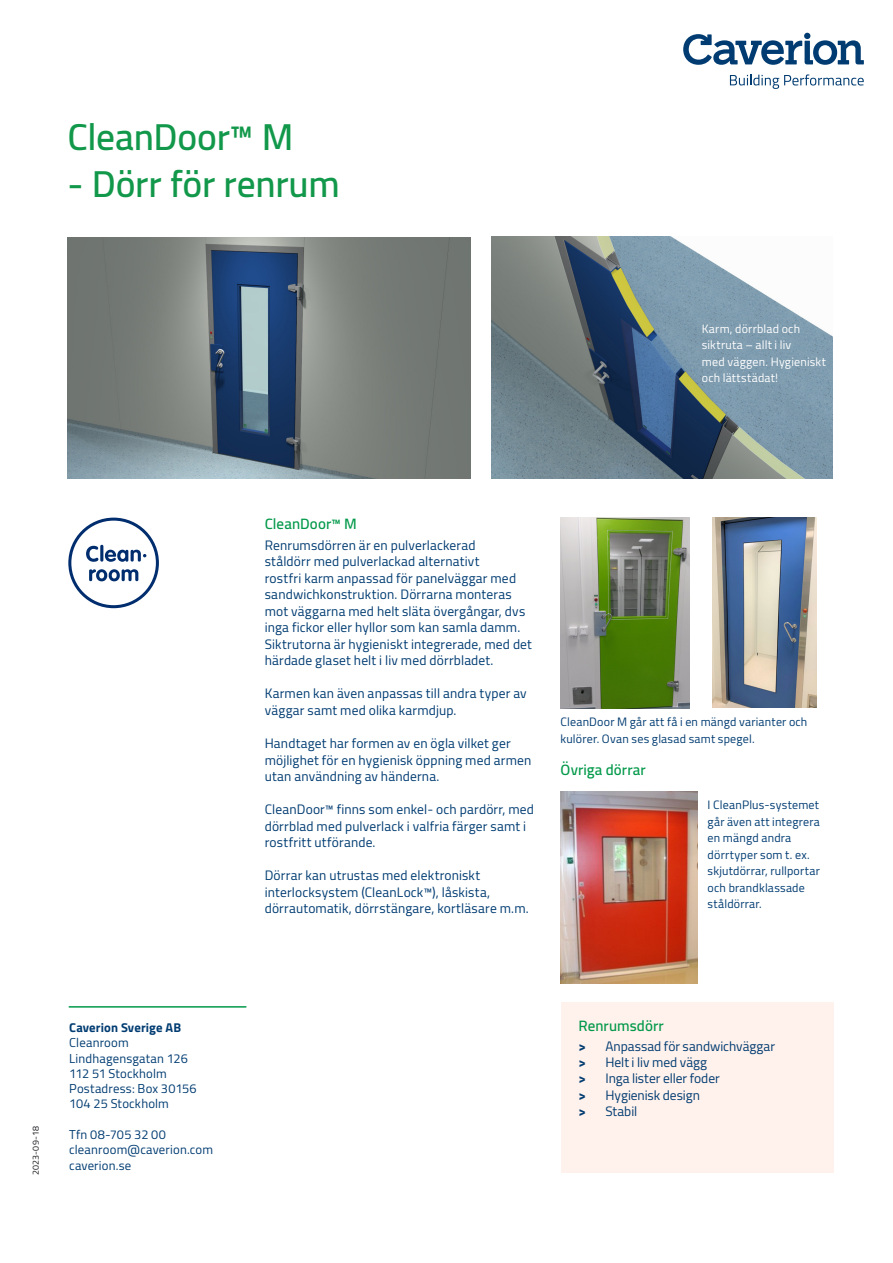
<style>
.page{position:relative;width:893px;height:1263px;background:#fff}
.page>*{position:absolute;margin:0;border:0;box-sizing:border-box;transform-origin:0 0}
.Headline_34_31{font:600 37.5px "Cairo";letter-spacing:-.005em;color:#12984a}
.Body_Text_8_5_10_5_First_line{font:600 15px "Cairo";letter-spacing:.005em;color:#03994a}
.Body_Text_8_5_10_5_First_line-2{font:13.5px/16.5px "Cairo";letter-spacing:.01em;color:#003c72}
.Body_Text_8_5_10_5_First_line-3{font:12.75px "Cairo";letter-spacing:.015em;color:#003c72}
.Body_Text_8_5_10_5_First_line-4{font:700 12.75px "Cairo";letter-spacing:.01em;color:#003c72}
.Body_Text_8_5_10_5_First_line-5{font:12px/16.5px "Cairo";letter-spacing:.02em;color:#003c72}
.Body_Text_8_5_10_5_First_line-6{font:12px/16.5px "Cairo";letter-spacing:.015em;color:#fff}
.Brochure_information{font:8.85px "Cairo";letter-spacing:.025em;color:#1a191e}
.s1{font-weight:800}
</style>
<div class="page">
<img style="left:491px;top:237px;width:341px;height:242px">
<hr style="left:69px;top:1006px;width:177px;height:2px;background:#03994a">
<svg style="left:730px;top:74px;width:134px;height:15px"></svg>
<svg style="left:683px;top:33px;width:181px;height:32px"></svg>
<div style="left:561px;top:1002px;width:273px;height:170px;background:#fff1eb"></div>
<svg style="left:68px;top:518px;width:91px;height:90px"></svg>
<img style="left:67px;top:238px;width:403px;height:241px">
<img style="left:561px;top:517px;width:129px;height:191px">
<img style="left:712px;top:517px;width:105px;height:191px">
<img style="left:561px;top:791px;width:137px;height:192px">
<p class="Headline_34_31" style="left:67px;top:105px;width:227px">CleanDoor™ M</p>
<p class="Headline_34_31" style="left:67px;top:152px;width:274px">- Dörr för renrum</p>
<p class="Body_Text_8_5_10_5_First_line-6" style="left:702px;top:320px;width:100px">Karm, dörrblad och siktruta – allt i liv</p>
<p class="Body_Text_8_5_10_5_First_line-6" style="left:702px;top:353px;width:126px">med väggen. Hygieniskt och lättstädat!</p>
<p class="Brochure_information" style="left:28px;top:1175px;width:51px;rotate:-90deg">2023-09-18</p>
<p class="Body_Text_8_5_10_5_First_line-4" style="left:69px;top:1017px;width:113px">Caverion Sverige AB</p>
<p class="Body_Text_8_5_10_5_First_line-3" style="left:69px;top:1032px;width:61px">Cleanroom</p>
<p class="Body_Text_8_5_10_5_First_line-3" style="left:69px;top:1047px;width:120px">Lindhagensgatan 126</p>
<p class="Body_Text_8_5_10_5_First_line-3" style="left:69px;top:1063px;width:99px">112 51 Stockholm</p>
<p class="Body_Text_8_5_10_5_First_line-3" style="left:69px;top:1078px;width:129px">Postadress: Box 30156</p>
<p class="Body_Text_8_5_10_5_First_line-3" style="left:69px;top:1093px;width:101px">104 25 Stockholm</p>
<p class="Body_Text_8_5_10_5_First_line-3" style="left:69px;top:1124px;width:98px">Tfn 08-705 32 00</p>
<p class="Body_Text_8_5_10_5_First_line-3" style="left:69px;top:1139px;width:145px">cleanroom@caverion.com</p>
<p class="Body_Text_8_5_10_5_First_line-3" style="left:69px;top:1154px;width:64px">caverion.se</p>
<p class="Body_Text_8_5_10_5_First_line" style="left:265px;top:511px;width:94px">CleanDoor™ M</p>
<p class="Body_Text_8_5_10_5_First_line-2" style="left:265px;top:537px;width:269px">Renrumsdörren är en pulverlackerad<br>ståldörr med pulverlackad alternativt<br>rostfri karm anpassad för panelväggar med sandwichkonstruktion. Dörrarna monteras mot väggarna med helt släta övergångar, dvs inga fickor eller hyllor som kan samla damm.<br>Siktrutorna är hygieniskt integrerade, med det härdade glaset helt i liv med dörrbladet.</p>
<p class="Body_Text_8_5_10_5_First_line-2" style="left:265px;top:685px;width:263px">Karmen kan även anpassas till andra typer av väggar samt med olika karmdjup.</p>
<p class="Body_Text_8_5_10_5_First_line-2" style="left:265px;top:735px;width:268px">Handtaget har formen av en ögla vilket ger möjlighet för en hygienisk öppning med armen utan användning av händerna.</p>
<p class="Body_Text_8_5_10_5_First_line-2" style="left:265px;top:801px;width:271px">CleanDoor™ finns som enkel- och pardörr, med dörrblad med pulverlack i valfria färger samt i rostfritt utförande.</p>
<p class="Body_Text_8_5_10_5_First_line-2" style="left:265px;top:867px;width:266px">Dörrar kan utrustas med elektroniskt interlocksystem (CleanLock™), låskista, dörrautomatik, dörrstängare, kortläsare m.m.</p>
<p class="Body_Text_8_5_10_5_First_line-5" style="left:560px;top:713px;width:248px">CleanDoor M går att få i en mängd varianter och kulörer. Ovan ses glasad samt spegel.</p>
<p class="Body_Text_8_5_10_5_First_line" style="left:561px;top:757px;width:87px">Övriga dörrar</p>
<p class="Body_Text_8_5_10_5_First_line-5" style="left:708px;top:796px;width:114px">I CleanPlus-systemet går även att integrera en mängd andra dörrtyper som t. ex. skjutdörrar, rullportar och brandklassade ståldörrar.</p>
<p class="Body_Text_8_5_10_5_First_line" style="left:578px;top:1012px;width:87px">Renrumsdörr</p>
<p class="Body_Text_8_5_10_5_First_line-2" style="left:578px;top:1038px;width:198px"><span class="s1">&gt;</span> Anpassad för sandwichväggar</p>
<p class="Body_Text_8_5_10_5_First_line-2" style="left:578px;top:1054px;width:130px"><span class="s1">&gt;</span> Helt i liv med vägg</p>
<p class="Body_Text_8_5_10_5_First_line-2" style="left:578px;top:1070px;width:143px"><span class="s1">&gt;</span> Inga lister eller foder</p>
<p class="Body_Text_8_5_10_5_First_line-2" style="left:578px;top:1086px;width:123px"><span class="s1">&gt;</span> Hygienisk design</p>
<p class="Body_Text_8_5_10_5_First_line-2" style="left:578px;top:1103px;width:60px"><span class="s1">&gt;</span> Stabil</p>
</div>
